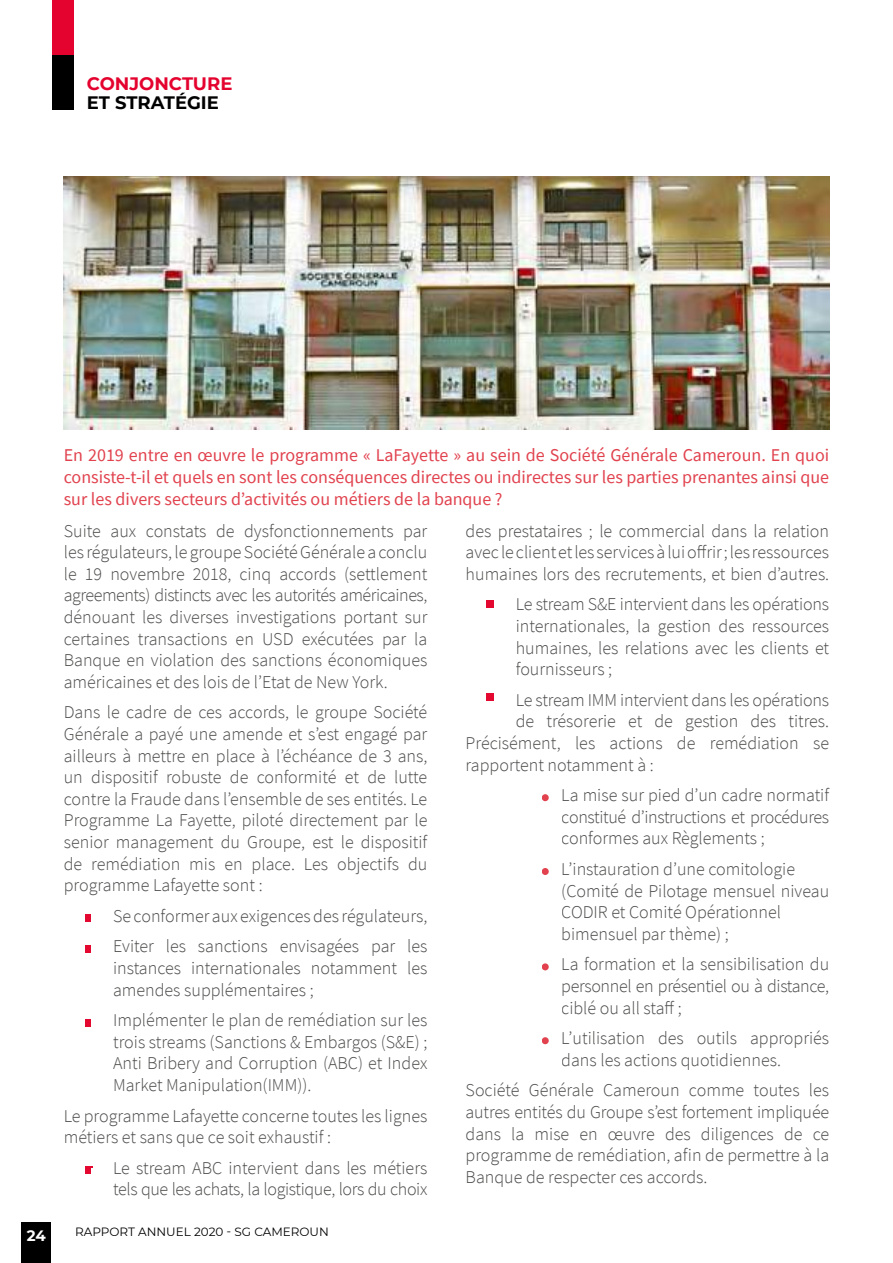
<style>
.page{position:relative;width:893px;height:1263px;background:#fff}
.page>*{position:absolute;margin:0;border:0;box-sizing:border-box;transform-origin:0 0}
.t1{font:300 18px/21.6px "Source Sans Pro";color:#4a4a49;text-align:justify}
.t2{font:18px/21.6px "Source Sans Pro";color:#e1424e;text-align:justify}
.t3{font:300 18px/21.6px "Source Sans Pro";letter-spacing:-.02em;color:#4a4a49}
.t4{font:700 18px "Montserrat";color:#e4032e}
.t5{font:700 18px "Montserrat";color:#000}
.t6{font:700 15px "Montserrat";color:#fff}
.t7{font:12px "Montserrat";color:#000}
</style>
<div class="page">
<div style="left:52px;top:0;width:22px;height:55px;background:#e4032e"></div>
<div style="left:52px;top:55px;width:22px;height:55px;background:#000"></div>
<div style="left:21px;top:1222px;width:30px;height:41px;background:#000"></div>
<div style="left:85px;top:915px;width:7px;height:7px;background:#e4072f"></div>
<div style="left:85px;top:945px;width:7px;height:7px;background:#e4072f"></div>
<div style="left:85px;top:1019px;width:7px;height:7px;background:#e4072f"></div>
<div style="left:85px;top:1167px;width:7px;height:7px;background:#e4072f"></div>
<div style="left:542px;top:794px;width:7px;height:7px;background:#e1424e;border-radius:50%"></div>
<div style="left:542px;top:868px;width:7px;height:7px;background:#e1424e;border-radius:50%"></div>
<div style="left:542px;top:963px;width:7px;height:7px;background:#e1424e;border-radius:50%"></div>
<div style="left:542px;top:1037px;width:7px;height:7px;background:#e1424e;border-radius:50%"></div>
<img style="left:64px;top:176px;width:765px;height:253px">
<div style="left:487px;top:600px;width:7px;height:7px;background:#e4072f"></div>
<div style="left:487px;top:693px;width:7px;height:7px;background:#e4072f"></div>
<p class="t4" style="left:87px;top:70px;width:147px">CONJONCTURE</p>
<p class="t5" style="left:87px;top:90px;width:134px">ET STRATÉGIE</p>
<p class="t2" style="left:64px;top:444px;width:767px">En 2019 entre en œuvre le programme « LaFayette » au sein de Société Générale Cameroun. En quoi consiste-t-il et quels en sont les conséquences directes ou indirectes sur les parties prenantes ainsi que sur les divers secteurs d’activités ou métiers de la banque ?</p>
<p class="t1" style="left:64px;top:520px;width:365px">Suite aux constats de dysfonctionnements par les régulateurs, le groupe Société Générale a conclu le 19 novembre 2018, cinq accords (settlement agreements) distincts avec les autorités américaines, dénouant les diverses investigations portant sur certaines transactions en USD exécutées par la Banque en violation des sanctions économiques américaines et des lois de l’Etat de New York.</p>
<p class="t1" style="left:64px;top:702px;width:365px">Dans le cadre de ces accords, le groupe Société Générale a payé une amende et s’est engagé par ailleurs à mettre en place à l’échéance de 3 ans, un dispositif robuste de conformité et de lutte contre la Fraude dans l’ensemble de ses entités. Le Programme La Fayette, piloté directement par le senior management du Groupe, est le dispositif de remédiation mis en place. Les objectifs du programme Lafayette sont :</p>
<p class="t1" style="left:113px;top:900px;width:316px;line-height:30.6px">Se conformer aux exigences des régulateurs,<br>Eviter les sanctions envisagées par les</p>
<p class="t1" style="left:113px;top:957px;width:316px">instances internationales notamment les amendes supplémentaires ;</p>
<p class="t1" style="left:113px;top:1009px;width:316px">Implémenter le plan de remédiation sur les trois streams (Sanctions &amp; Embargos (S&amp;E) ; Anti Bribery and Corruption (ABC) et Index Market Manipulation(IMM)).</p>
<p class="t1" style="left:64px;top:1105px;width:365px">Le programme Lafayette concerne toutes les lignes métiers et sans que ce soit exhaustif :</p>
<p class="t3" style="left:113px;top:1157px;width:316px">Le stream ABC intervient dans les métiers tels que les achats, la logistique, lors du choix</p>
<p class="t6" style="left:27px;top:1225px;width:21px">24</p>
<p class="t7" style="left:75px;top:1223px;width:255px">RAPPORT ANNUEL 2020 - SG CAMEROUN</p>
<p class="t1" style="left:466px;top:520px;width:365px">des prestataires ; le commercial dans la relation avec le client et les services à lui offrir ; les ressources humaines lors des recrutements, et bien d’autres.</p>
<p class="t1" style="left:516px;top:594px;width:315px">Le stream S&amp;E intervient dans les opérations internationales, la gestion des ressources humaines, les relations avec les clients et fournisseurs ;</p>
<p class="t1" style="left:516px;top:689px;width:315px">Le stream IMM intervient dans les opérations</p>
<p class="t1" style="left:516px;top:711px;width:315px">de trésorerie et de gestion des titres.</p>
<p class="t1" style="left:466px;top:732px;width:365px">Précisément, les actions de remédiation se</p>
<p class="t1" style="left:466px;top:754px;width:190px">rapportent notamment à :</p>
<p class="t1" style="left:561px;top:784px;width:269px">La mise sur pied d’un cadre normatif constitué d’instructions et procédures conformes aux Règlements ;</p>
<p class="t1" style="left:561px;top:858px;width:269px;text-align:left">L’instauration d’une comitologie (Comité de Pilotage mensuel niveau<br>CODIR et Comité Opérationnel bimensuel par thème) ;</p>
<p class="t1" style="left:561px;top:954px;width:269px">La formation et la sensibilisation du personnel en présentiel ou à distance, ciblé ou all staff ;</p>
<p class="t1" style="left:561px;top:1027px;width:269px">L’utilisation des outils appropriés dans les actions quotidiennes.</p>
<p class="t1" style="left:466px;top:1080px;width:365px">Société Générale Cameroun comme toutes les autres entités du Groupe s’est fortement impliquée dans la mise en œuvre des diligences de ce programme de remédiation, afin de permettre à la Banque de respecter ces accords.</p>
</div>
